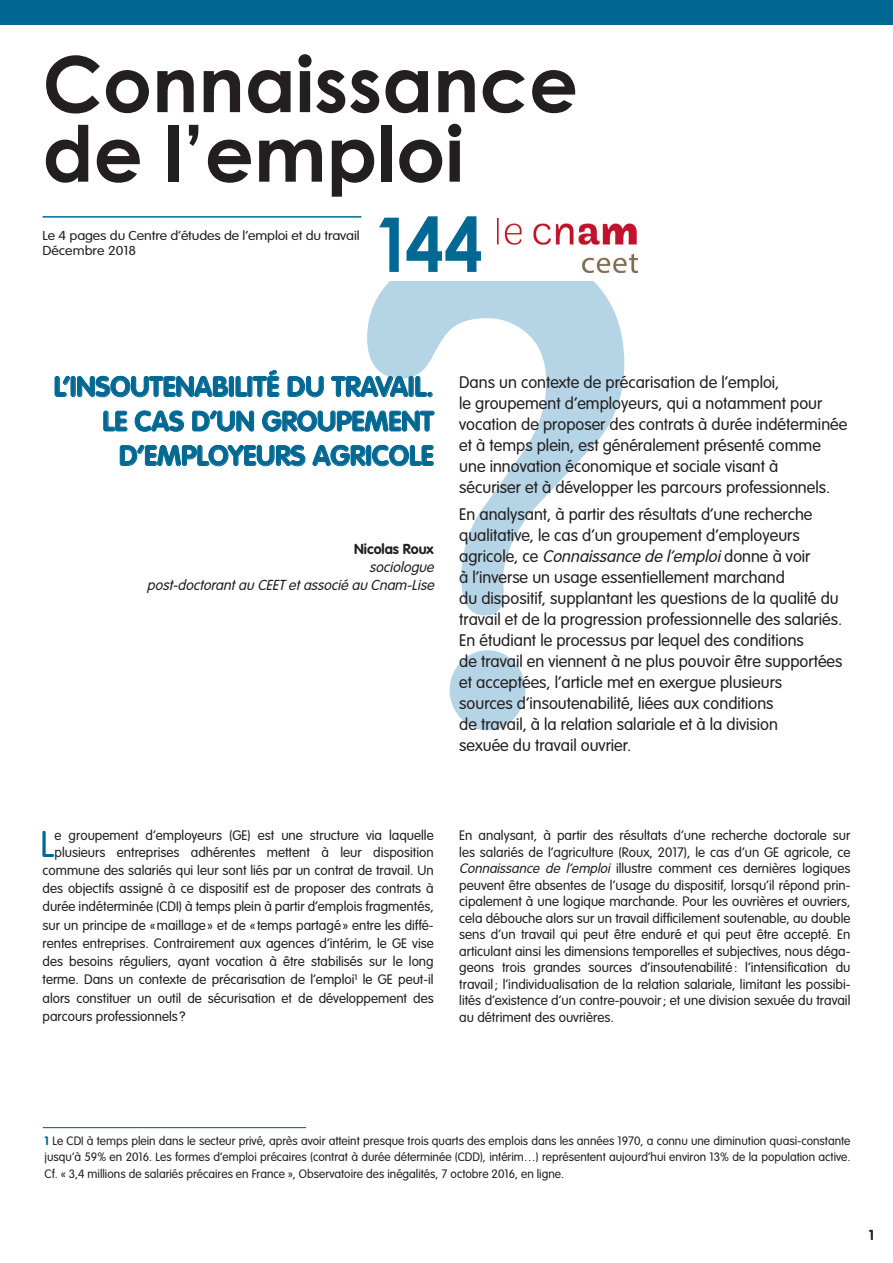
<style>
.page{position:relative;width:893px;height:1263px;background:#fff}
.page>*{position:absolute;margin:0;border:0;box-sizing:border-box;transform-origin:0 0}
.t1{font:700 77.25px "Century Gothic";color:#231f20}
.t2{font:700 75.45px "Century Gothic";color:#006893;scale:.92 1}
.t3{font:300 36.45px "VAG Rounded";color:#006893}
.titre{font:700 27.75px/34.5px "VAG Rounded";color:#006893;text-align:right}
.t4{font:300 16.5px/21px "VAG Rounded";color:#231f20}
.titre-2{font:italic 300 14.25px/18px "VAG Rounded";color:#231f20;text-align:right}
.t5{font:700 14.25px "VAG Rounded";color:#231f20}
.t6{font:300 13.5px/16.5px "VAG Rounded";color:#231f20;text-align:justify}
.t7{font:300 12.75px "VAG Rounded";letter-spacing:-.01em;color:#231f20;scale:1.12 1}
.encadre{font:300 12px/16.5px "VAG Rounded";color:#231f20;text-align:justify}
.s1{font-weight:700;font-style:normal}
.s2{font-style:italic}
.s3{font-weight:700;color:#006893}
</style>
<div class="page">
<div style="left:0;top:0;width:893px;height:24px;background:#006893"></div>
<svg style="left:367px;top:282px;width:257px;height:448px"></svg>
<svg style="left:55px;top:376px;width:15px;height:21px"></svg>
<div style="left:71px;top:376px;width:5px;height:21px;border:1px solid #006893;border-radius:2px"></div>
<svg style="left:77px;top:376px;width:151px;height:21px"></svg>
<div style="left:229px;top:376px;width:5px;height:21px;border:1px solid #006893;border-radius:2px"></div>
<svg style="left:235px;top:370px;width:45px;height:27px"></svg>
<svg style="left:287px;top:376px;width:37px;height:21px"></svg>
<svg style="left:331px;top:376px;width:77px;height:21px"></svg>
<div style="left:409px;top:376px;width:4px;height:21px;border:1px solid #006893;border-radius:2px"></div>
<svg style="left:415px;top:376px;width:17px;height:21px"></svg>
<svg style="left:103px;top:410px;width:25px;height:22px"></svg>
<svg style="left:135px;top:410px;width:49px;height:22px"></svg>
<svg style="left:192px;top:410px;width:62px;height:22px"></svg>
<svg style="left:262px;top:409px;width:173px;height:27px"></svg>
<svg style="left:120px;top:444px;width:186px;height:22px"></svg>
<svg style="left:312px;top:445px;width:54px;height:21px"></svg>
<div style="left:366px;top:445px;width:5px;height:21px;border:1px solid #006893;border-radius:2px"></div>
<svg style="left:372px;top:445px;width:62px;height:21px"></svg>
<hr style="left:43px;top:216px;width:318px;height:2px;background:#006893">
<img style="left:497px;top:218px;width:140px;height:54px">
<hr style="left:43px;top:1127px;width:263px;height:1px;background:#006893">
<p class="t1" style="left:43px;top:35px;width:537px">Connaissance</p>
<p class="t1" style="left:43px;top:105px;width:423px">de l’emploi</p>
<p class="t7" style="left:43px;top:228px;width:285px">Le 4 pages du Centre d’études de l’emploi et du travail</p>
<p class="t7" style="left:43px;top:243px;width:85px">Décembre 2018</p>
<p class="t2" style="left:373px;top:197px;width:121px">144</p>
<p class="titre" style="left:54px;top:369px;width:381px">L’INSOUTENABILITÉ DU TRAVAIL.<br>LE CAS D’UN GROUPEMENT<br>D’EMPLOYEURS AGRICOLE</p>
<p class="titre-2" style="left:147px;top:540px;width:292px"><span class="s1">Nicolas Roux<br></span>sociologue<br>post-doctorantau CEETetassocié au Cnam-Lise</p>
<p class="t4" style="left:459px;top:371px;width:390px">Dans un contexte de précarisation de l’emploi,<br>le groupement d’employeurs, qui a notamment pour vocation de proposer des contrats à durée indéterminée et à temps plein, est généralement présenté comme une innovation économique et sociale visant à<br>sécuriser et à développer les parcours professionnels.</p>
<p class="t4" style="left:459px;top:504px;width:385px">En analysant, à partir des résultats d’une recherche qualitative, le cas d’un groupement d’employeurs<br>a g r i c o l e , c e <span class="s2">Connaissance de l’emploi</span>d o n n e à v o i r<br>à l’inverse un usage essentiellement marchand<br>du dispositif, supplantant les questions de la qualité du travail et de la progression professionnelle des salariés.<br>En étudiant le processus par lequel des conditions<br>de travail en viennent à ne plus pouvoir être supportées et acceptées, l’article met en exergue plusieurs<br>sources d’insoutenabilité, liées aux conditions<br>de travail, à la relation salariale et à la division<br>sexuée du travail ouvrier.</p>
<p class="t3" style="left:40px;top:823px;width:16px">L</p>
<p class="t6" style="left:55px;top:827px;width:381px">e groupement d’employeurs (GE) est une structure via laquelle plusieurs entreprises adhérentes mettent à leur disposition</p>
<p class="t6" style="left:43px;top:861px;width:393px;line-height:18.3px">commune des salariés qui leur sont liés par un contrat de travail. Un des objectifs assigné à ce dispositif est de proposer des contrats à durée indéterminée (CDI) à temps plein à partir d’emplois fragmentés, sur un principe de «maillage» et de « temps partagé» entre les diffé&shy;rentes entreprises. Contrairement aux agences d’intérim, le GE vise des besoins réguliers, ayant vocation à être stabilisés sur le long terme. Dans un contexte de précarisation de l’emploi<sup>1</sup> le GE peut-il alors constituer un outil de sécurisation et de développement des parcours professionnels ?</p>
<p class="t6" style="left:459px;top:827px;width:393px">En analysant, à partir des résultats d’une recherche doctorale sur les salariés de l’agriculture (Roux, 2017), le cas d’un GE agricole, ce <span class="s2">Connaissance de l’emploi</span> illustre comment ces dernières logiques peuvent être absentes de l’usage du dispositif, lorsqu’il répond prin&shy;cipalement à une logique marchande. Pour les ouvrières et ouvriers, cela débouche alors sur un travail difficilement soutenable, au double sens d’un travail qui peut être enduré et qui peut être accepté. En articulant ainsi les dimensions temporelles et subjectives, nous déga&shy;geons trois grandes sources d’insoutenabilité: l’intensification du travail; l’individualisation de la relation salariale, limitant les possibi&shy;lités d’existence d’un contre-pouvoir; et une division sexuée du travail au détriment des ouvrières.</p>
<p class="encadre" style="left:45px;top:1132px;width:807px"><span class="s3">1</span> Le CDI à temps plein dans le secteur privé, après avoir atteint presque trois quarts des emplois dans les années 1970, a connu une diminution quasi-constante jusqu’à 59% en 2016. Les formes d’emploi précaires (contrat à durée déterminée (CDD), intérim…) représentent aujourd’hui environ 13% de la population active.<br>Cf. « 3,4 millions de salariés précaires en France », Observatoire des inégalités, 7 octobre 2016, en ligne.</p>
<p class="t5" style="left:869px;top:1227px;width:7px">1</p>
</div>
